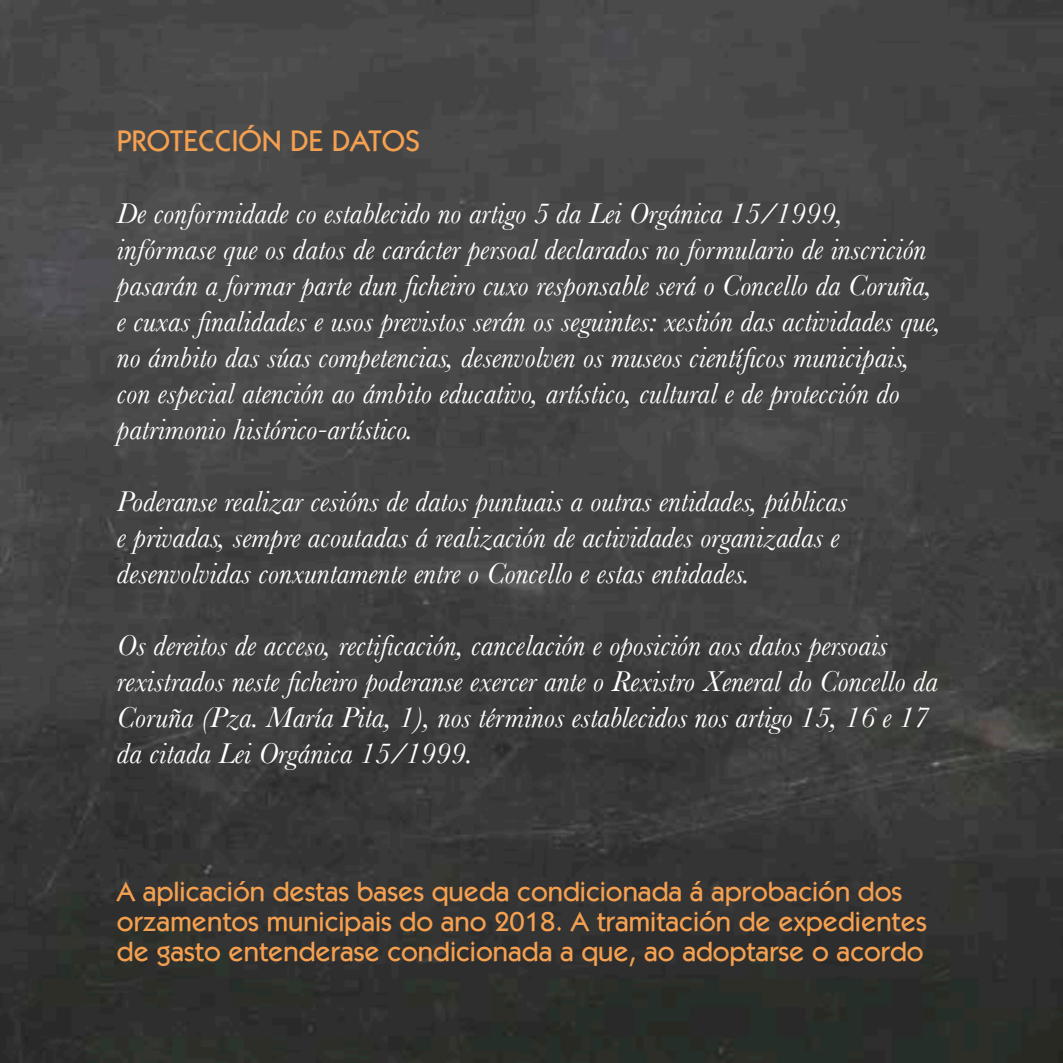
<style>
.page{position:relative;width:1063px;height:1063px;background:#fff}
.page>*{position:absolute;margin:0;border:0;box-sizing:border-box;transform-origin:0 0}
.t1{font:italic 30px/36px "Baskerville";color:#fff}
.t2{font:500 30px "Itc Kabel";color:#f4a050}
.t3{font:500 27.5px/30px "Itc Kabel";color:#f4a050}
</style>
<div class="page">
<img style="left:0;top:0;width:1063px;height:1063px">
<p class="t2" style="left:117px;top:123px;width:305px">PROTECCIÓN DE DATOS</p>
<p class="t1" style="left:117px;top:195px;width:826px">De conformidade co establecido no artigo 5 da Lei Orgánica 15/1999, infórmase que os datos de carácter persoal declarados no formulario de inscrición pasarán a formar parte dun ficheiro cuxo responsable será o Concello da Coruña, e cuxas finalidades e usos previstos serán os seguintes: xestión das actividades que, no ámbito das súas competencias, desenvolven os museos científicos municipais, con especial atención ao ámbito educativo, artístico, cultural e de protección do patrimonio histórico-artístico.</p>
<p class="t1" style="left:117px;top:483px;width:732px">Poderanse realizar cesións de datos puntuais a outras entidades, públicas e privadas, sempre acoutadas á realización de actividades organizadas e desenvolvidas conxuntamente entre o Concello e estas entidades.</p>
<p class="t1" style="left:117px;top:627px;width:823px">Os dereitos de acceso, rectificación, cancelación e oposición aos datos persoais rexistrados neste ficheiro poderanse exercer ante o Rexistro Xeneral do Concello da Coruña (Pza. María Pita, 1), nos términos establecidos nos artigo 15, 16 e 17 da citada Lei Orgánica 15/1999.</p>
<p class="t3" style="left:117px;top:877px;width:811px">A aplicación destas bases queda condicionada á aprobación dos orzamentos municipais do ano 2018. A tramitación de expedientes de gasto entenderase condicionada a que, ao adoptarse o acordo</p>
</div>
